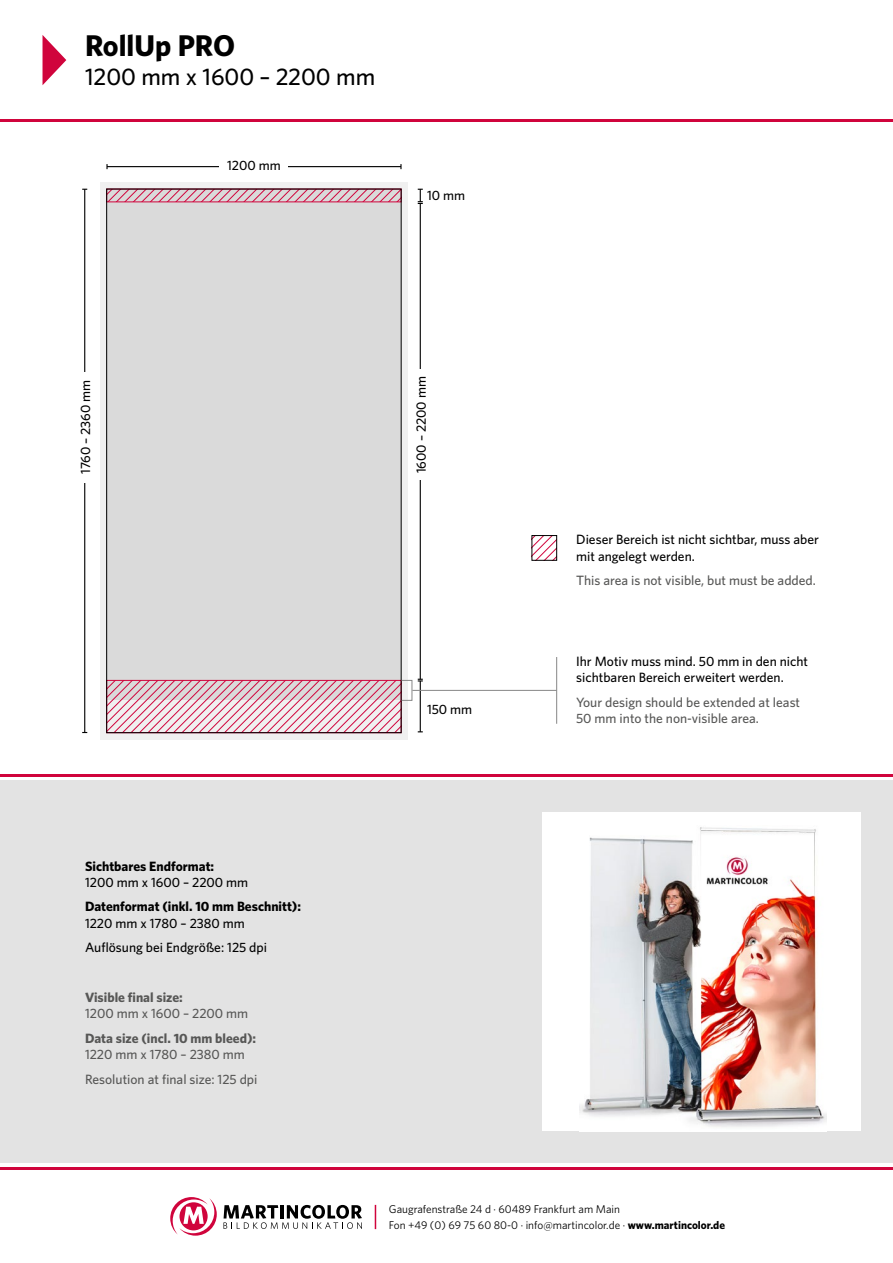
<style>
.page{position:relative;width:893px;height:1263px;background:#fff}
.page>*{position:absolute;margin:0;border:0;box-sizing:border-box;transform-origin:0 0}
.t1{font:700 30px "Whitney";color:#000}
.t2{font:500 24px "Whitney";color:#000}
.t3{font:500 13.5px/16.2px "Whitney";color:#000}
.t4{font:500 13.5px/24.8px "Whitney";color:#575756}
.t5{font:700 13.5px "Whitney";color:#000}
.t6{font:700 13.5px "Whitney";color:#575756}
.t7{font:11.25px/16px "Whitney";color:#000}
.s1{font-weight:700}
</style>
<div class="page">
<div style="left:0;top:780px;width:893px;height:383px;background:#e3e3e3"></div>
<hr style="left:0;top:119px;width:893px;height:2px;background:#d0043c">
<hr style="left:0;top:774px;width:893px;height:2px;background:#d0043c">
<hr style="left:0;top:1167px;width:893px;height:2px;background:#d0043c">
<svg style="left:223px;top:1205px;width:139px;height:24px"></svg>
<svg style="left:170px;top:1197px;width:47px;height:38px"></svg>
<svg style="left:375px;top:1205px;width:1px;height:24px"></svg>
<div style="left:542px;top:812px;width:319px;height:319px;background:#fff"></div>
<img style="left:579px;top:827px;width:247px;height:300px">
<svg style="left:43px;top:35px;width:23px;height:50px"></svg>
<hr style="left:107px;top:166px;width:294px;height:1px;background:#000">
<div style="left:220px;top:156px;width:68px;height:16px;background:#fff"></div>
<div style="left:100px;top:182px;width:308px;height:557px;background:#f0f0f0"></div>
<div style="left:107px;top:188px;width:294px;height:512px;background:#dadada"></div>
<svg style="left:108px;top:682px;width:292px;height:49px"></svg>
<div style="left:106px;top:680px;width:296px;height:53px;border:1px solid #d0043c"></div>
<svg style="left:533px;top:537px;width:22px;height:22px"></svg>
<div style="left:531px;top:535px;width:26px;height:26px;border:1px solid #000"></div>
<svg style="left:108px;top:191px;width:292px;height:9px"></svg>
<div style="left:106px;top:189px;width:296px;height:13px;border:1px solid #d0043c"></div>
<hr style="left:84px;top:189px;width:1px;height:543px;background:#000">
<hr style="left:420px;top:203px;width:1px;height:476px;background:#000">
<div style="left:412px;top:370px;width:16px;height:110px;background:#fff"></div>
<div style="left:77px;top:372px;width:16px;height:110px;background:#fff"></div>
<svg style="left:418px;top:189px;width:5px;height:15px"></svg>
<div style="left:106px;top:189px;width:296px;height:544px;border:1px solid #000"></div>
<hr style="left:420px;top:681px;width:1px;height:51px;background:#000">
<div style="left:401px;top:680px;width:11px;height:21px;border:1px solid #878787"></div>
<hr style="left:412px;top:690px;width:145px;height:1px;background:#878787">
<hr style="left:556px;top:657px;width:1px;height:67px;background:#878787">
<h1 class="t1" style="left:85px;top:27px;width:152px">RollUp PRO</h1>
<h2 class="t2" style="left:85px;top:62px;width:292px">1200 mm x 1600 – 2200 mm</h2>
<p class="t3" style="left:227px;top:157px;width:55px">1200 mm</p>
<p class="t3" style="left:427px;top:187px;width:40px">10 mm</p>
<p class="t3" style="left:77px;top:474px;width:96px;rotate:-90deg">1760 – 2360 mm</p>
<p class="t3" style="left:412px;top:473px;width:99px;rotate:-90deg">1600 – 2200 mm</p>
<p class="t5" style="left:85px;top:858px;width:131px">Sichtbares Endformat:</p>
<p class="t3" style="left:85px;top:873px;width:165px">1200 mm x 1600 – 2200 mm</p>
<p class="t5" style="left:85px;top:898px;width:218px">Datenformat (inkl. 10 mm Beschnitt):</p>
<p class="t3" style="left:85px;top:910px;width:184px;line-height:24.8px">1220 mm x 1780 – 2380 mm<br>Auflösung bei Endgröße: 125 dpi</p>
<p class="t6" style="left:85px;top:989px;width:99px">Visible final size:</p>
<p class="t4" style="left:85px;top:1000px;width:165px">1200 mm x 1600 – 2200 mm</p>
<p class="t6" style="left:85px;top:1030px;width:173px">Data size (incl. 10 mm bleed):</p>
<p class="t4" style="left:85px;top:1041px;width:174px">1220 mm x 1780 – 2380 mm<br>Resolution at final size: 125 dpi</p>
<p class="t3" style="left:427px;top:701px;width:47px">150 mm</p>
<p class="t3" style="left:576px;top:531px;width:244px">Dieser Bereich ist nicht sichtbar, muss aber mit angelegt werden.</p>
<p class="t4" style="left:576px;top:568px;width:241px">This area is not visible, but must be added.</p>
<p class="t3" style="left:576px;top:653px;width:233px">Ihr Motiv muss mind. 50 mm in den nicht sichtbaren Bereich erweitert werden.</p>
<p class="t4" style="left:576px;top:694px;width:225px;line-height:16.2px">Your design should be extended at least<br>50 mm into the non-visible area.</p>
<p class="t7" style="left:389px;top:1200px;width:338px">Gaugrafenstraße 24 d · 60489 Frankfurt am Main<br>Fon +49 (0) 69 75 60 80-0 · info@martincolor.de · <span class="s1">www.martincolor.de</span></p>
</div>
